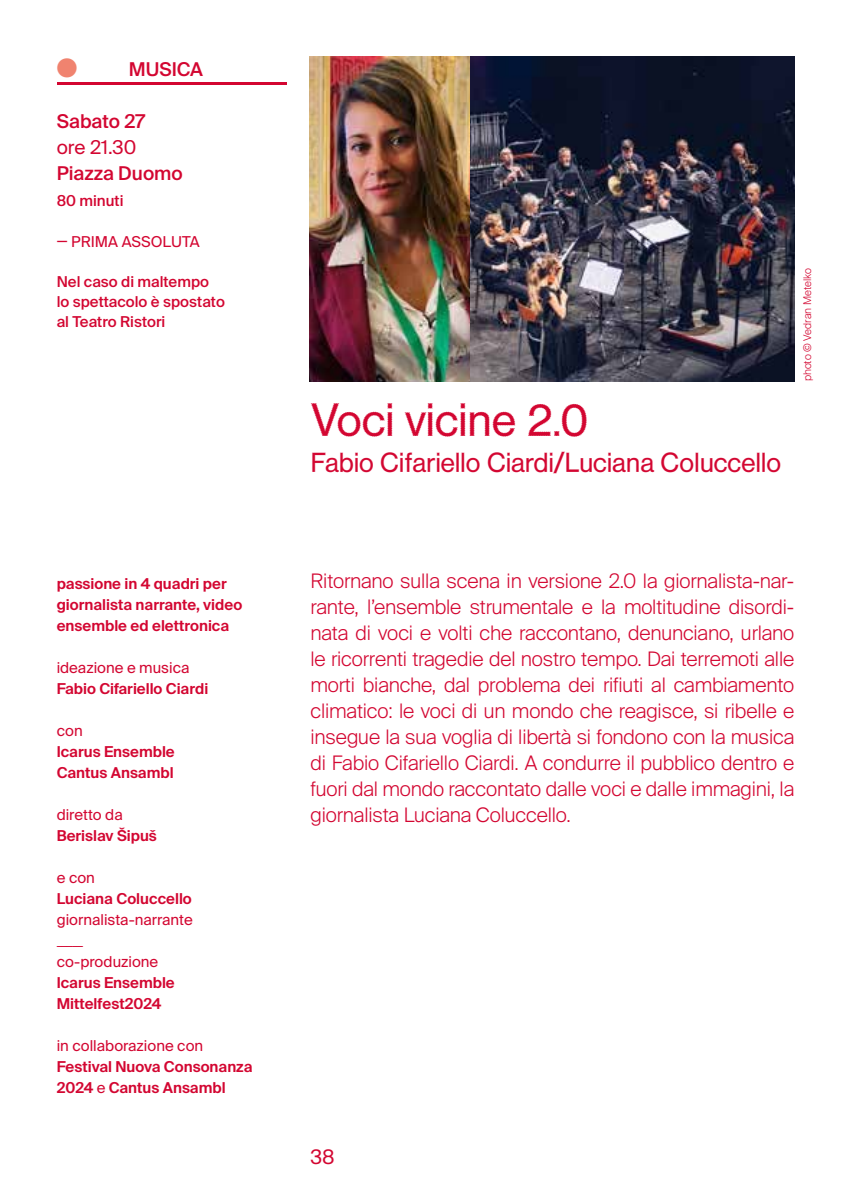
<style>
.page{position:relative;width:851px;height:1191px;background:#fff}
.page>*{position:absolute;margin:0;border:0;box-sizing:border-box;transform-origin:0 0}
.t1{font:44px "Haas Mittelfest 24";letter-spacing:-.02em;color:#d30631}
.t2{font:600 34px "Suisse Intl";color:#f0836f}
.t3{font:26px "Haas Mittelfest 24";letter-spacing:-.02em;color:#d30631}
.t4{font:300 20px/26px "Suisse Intl";letter-spacing:-.01em;color:#d30631;text-align:justify}
.t5{font:20px "Suisse Intl";color:#d30631}
.t6{font:500 19px "Suisse Intl";color:#d30631}
.t7{font:19px "Suisse Intl";color:#d30631}
.t8{font:600 15px/21px "Suisse Intl";color:#d30631}
.t9{font:15px "Suisse Intl";color:#d30631}
.t10{font:500 15px/20px "Suisse Intl";color:#d30631}
.t11{font:300 15px "Suisse Intl";color:#d30631}
.t12{font:300 10.6px "Suisse Intl";color:#d30631}
.s1{font-weight:400}
</style>
<div class="page">
<img style="left:470px;top:57px;width:324px;height:324px">
<img style="left:309px;top:57px;width:161px;height:324px">
<hr style="left:57px;top:82px;width:229px;height:3px;background:#d30631">
<h2 class="t2" style="left:57px;top:45px;width:22px">●</h2>
<p class="t6" style="left:129px;top:59px;width:76px">MUSICA</p>
<p class="t6" style="left:57px;top:111px;width:90px">Sabato 27</p>
<p class="t7" style="left:57px;top:137px;width:81px">ore 21.30</p>
<p class="t6" style="left:57px;top:163px;width:127px">Piazza Duomo</p>
<p class="t10" style="left:57px;top:191px;width:68px">80 minuti</p>
<p class="t9" style="left:57px;top:232px;width:144px">— PRIMA ASSOLUTA</p>
<p class="t10" style="left:57px;top:271px;width:170px">Nel caso di maltempo lo spettacolo è spostato al Teatro Ristori</p>
<p class="t8" style="left:57px;top:573px;width:187px">passione in 4 quadri per giornalista narrante, video ensemble ed elettronica</p>
<p class="t9" style="left:57px;top:658px;width:134px">ideazione e musica</p>
<p class="t8" style="left:57px;top:678px;width:153px">Fabio Cifariello Ciardi</p>
<p class="t9" style="left:57px;top:721px;width:27px">con</p>
<p class="t8" style="left:57px;top:741px;width:119px">Icarus Ensemble<br>Cantus Ansambl</p>
<p class="t9" style="left:57px;top:805px;width:67px">diretto da</p>
<p class="t8" style="left:57px;top:825px;width:102px">Berislav Šipuš</p>
<p class="t9" style="left:57px;top:868px;width:40px">e con</p>
<p class="t8" style="left:57px;top:888px;width:137px">Luciana Coluccello</p>
<p class="t9" style="left:57px;top:910px;width:137px">giornalista-narrante</p>
<p class="t11" style="left:57px;top:931px;width:28px">_____</p>
<p class="t9" style="left:57px;top:952px;width:103px">co-produzione</p>
<p class="t8" style="left:57px;top:972px;width:119px">Icarus Ensemble<br>Mittelfest2024</p>
<p class="t9" style="left:57px;top:1036px;width:148px">in collaborazione con</p>
<p class="t8" style="left:57px;top:1056px;width:197px">Festival Nuova Consonanza<br>2024 <span class="s1">e</span> Cantus Ansambl</p>
<h1 class="t1" style="left:310px;top:393px;width:280px">Voci vicine 2.0</h1>
<h3 class="t3" style="left:310px;top:446px;width:472px">Fabio Cifariello Ciardi/Luciana Coluccello</h3>
<p class="t12" style="left:801px;top:381px;width:115px;rotate:-90deg">photo © Vedran Metelko</p>
<p class="t4" style="left:310px;top:568px;width:485px">Ritornano sulla scena in versione 2.0 la giornalista-nar&shy;rante, l’ensemble strumentale e la moltitudine disordi&shy;nata di voci e volti che raccontano, denunciano, urlano le ricorrenti tragedie del nostro tempo. Dai terremoti alle morti bianche, dal problema dei rifiuti al cambiamento climatico: le voci di un mondo che reagisce, si ribelle e insegue la sua voglia di libertà si fondono con la musica di Fabio Cifariello Ciardi. A condurre il pubblico dentro e fuori dal mondo raccontato dalle voci e dalle immagini, la giornalista Luciana Coluccello.</p>
<p class="t5" style="left:310px;top:1145px;width:26px">38</p>
</div>
